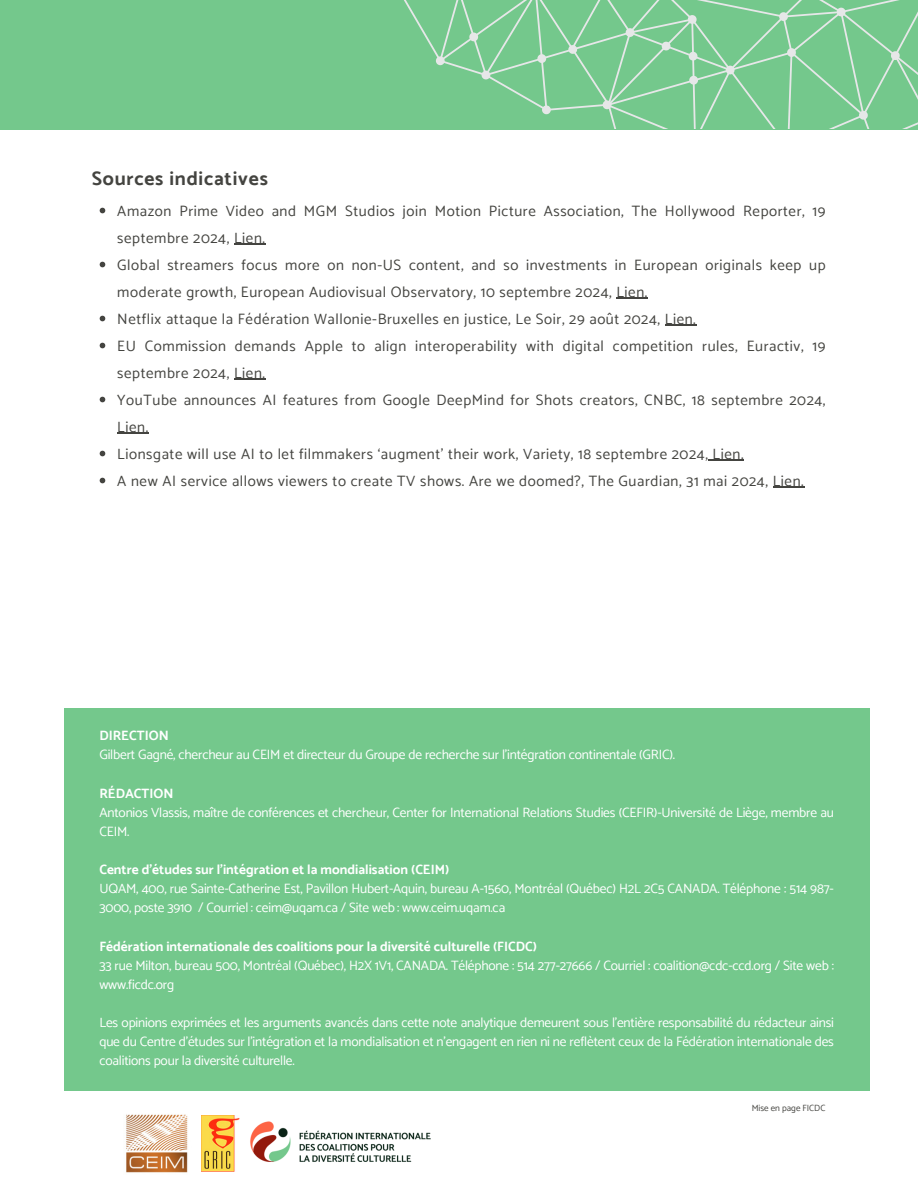
<style>
.page{position:relative;width:918px;height:1188px;background:#fff}
.page>*{position:absolute;margin:0;border:0;box-sizing:border-box;transform-origin:0 0}
.t1{font:700 19.5px "Catamaran";letter-spacing:.04em;color:#444440}
.t2{font:15px/27px "Catamaran";letter-spacing:.04em;color:#444440}
.t3{font:13.5px/19.2px "Catamaran";letter-spacing:-.01em;color:#fff}
.t4{font:700 13.5px "Catamaran";color:#fff}
.t5{font:9px "Catamaran";color:#444440}
</style>
<div class="page">
<img style="left:126px;top:1114px;width:76px;height:59px">
<div style="left:64px;top:708px;width:806px;height:383px;background:#74c88c"></div>
<img style="left:201px;top:1115px;width:39px;height:56px">
<img style="left:250px;top:1121px;width:180px;height:41px">
<div style="left:0;top:0;width:918px;height:129px;background:#74c88c"></div>
<svg style="left:436px;top:0;width:482px;height:129px"></svg>
<svg style="left:100px;top:208px;width:5px;height:5px"></svg>
<hr style="left:234px;top:244px;width:32px;height:1px;background:#444440">
<svg style="left:100px;top:262px;width:5px;height:5px"></svg>
<hr style="left:616px;top:298px;width:32px;height:1px;background:#444440">
<svg style="left:100px;top:316px;width:5px;height:5px"></svg>
<hr style="left:665px;top:325px;width:31px;height:1px;background:#444440">
<svg style="left:100px;top:343px;width:5px;height:5px"></svg>
<hr style="left:234px;top:379px;width:32px;height:1px;background:#444440">
<svg style="left:100px;top:397px;width:5px;height:5px"></svg>
<hr style="left:117px;top:433px;width:32px;height:1px;background:#444440">
<svg style="left:100px;top:451px;width:5px;height:5px"></svg>
<hr style="left:709px;top:460px;width:35px;height:1px;background:#444440">
<svg style="left:100px;top:478px;width:5px;height:5px"></svg>
<hr style="left:773px;top:487px;width:31px;height:1px;background:#444440">
<p class="t1" style="left:92px;top:167px;width:178px">Sources indicatives</p>
<p class="t2" style="left:117px;top:197px;width:710px">Amazon Prime Video and MGM Studios join Motion Picture Association, The Hollywood Reporter, 19 septembre 2024, Lien.</p>
<p class="t2" style="left:117px;top:251px;width:710px">Global streamers focus more on non-US content, and so investments in European originals keep up moderate growth, European Audiovisual Observatory, 10 septembre 2024, Lien.</p>
<p class="t2" style="left:117px;top:305px;width:580px">Netflix attaque la Fédération Wallonie-Bruxelles en justice, Le Soir, 29 août 2024, Lien.</p>
<p class="t2" style="left:117px;top:332px;width:710px">EU Commission demands Apple to align interoperability with digital competition rules, Euractiv, 19 septembre 2024, Lien.</p>
<p class="t2" style="left:117px;top:386px;width:710px">YouTube announces AI features from Google DeepMind for Shots creators, CNBC, 18 septembre 2024,<br>Lien.</p>
<p class="t2" style="left:117px;top:440px;width:628px">Lionsgate will use AI to let filmmakers ‘augment’ their work, Variety, 18 septembre 2024, Lien.</p>
<p class="t2" style="left:117px;top:467px;width:688px">A new AI service allows viewers to create TV shows. Are we doomed?, The Guardian, 31 mai 2024, Lien.</p>
<p class="t4" style="left:99px;top:728px;width:71px">DIRECTION</p>
<p class="t3" style="left:99px;top:745px;width:577px">Gilbert Gagné, chercheur au CEIM et directeur du Groupe de recherche sur l’intégration continentale (GRIC).</p>
<p class="t4" style="left:99px;top:785px;width:76px">RÉDACTION</p>
<p class="t3" style="left:99px;top:803px;width:736px">Antonios Vlassis, maître de conférences et chercheur, Center for International Relations Studies (CEFIR)-Université de Liège, membre au<br>CEIM.</p>
<p class="t4" style="left:99px;top:862px;width:352px">Centre d’études sur l’intégration et la mondialisation (CEIM)</p>
<p class="t3" style="left:99px;top:879px;width:736px">UQAM, 400, rue Sainte-Catherine Est, Pavillon Hubert-Aquin, bureau A-1560, Montréal (Québec) H2L 2C5 CANADA. Téléphone : 514 987-<br>3000, poste 3910 / Courriel : ceim@uqam.ca / Site web : www.ceim.uqam.ca</p>
<p class="t4" style="left:99px;top:938px;width:439px">Fédération internationale des coalitions pour la diversité culturelle (FICDC)</p>
<p class="t3" style="left:99px;top:956px;width:736px">33 rue Milton, bureau 500, Montréal (Québec), H2X 1V1, CANADA. Téléphone : 514 277-27666 / Courriel : coalition@cdc-ccd.org / Site web : www.ficdc.org</p>
<p class="t3" style="left:99px;top:1013px;width:736px;text-align:justify">Les opinions exprimées et les arguments avancés dans cette note analytique demeurent sous l’entière responsabilité du rédacteur ainsi que du Centre d’études sur l’intégration et la mondialisation et n’engagent en rien ni ne reflètent ceux de la Fédération internationale des coalitions pour la diversité culturelle.</p>
<p class="t5" style="left:752px;top:1102px;width:75px">Mise en page FICDC</p>
</div>
